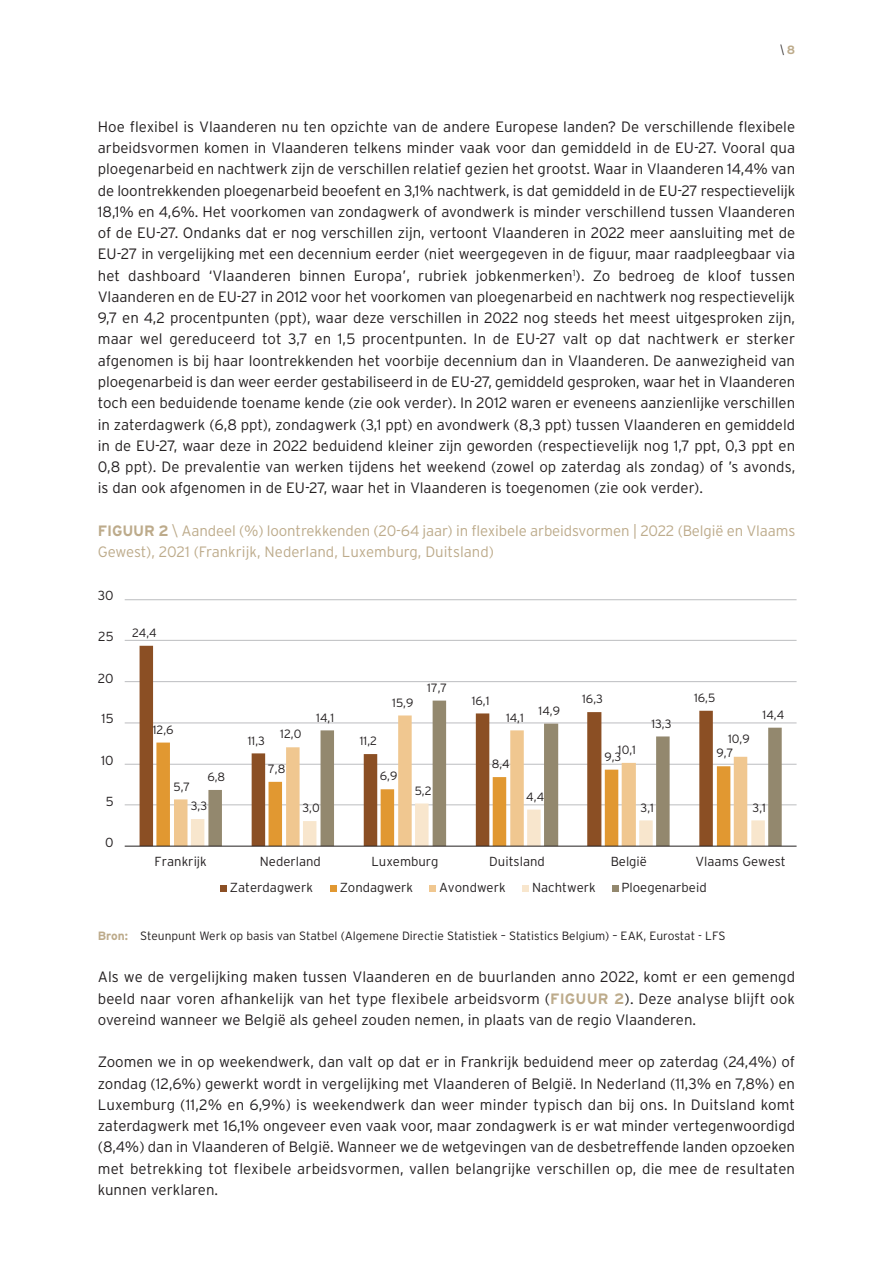
<style>
.page{position:relative;width:893px;height:1263px;background:#fff}
.page>*{position:absolute;margin:0;border:0;box-sizing:border-box;transform-origin:0 0}
.t1{font:300 15px/21.3px "Interstate";color:#231f20;text-align:justify}
.t2{font:300 15px/21.3px "Interstate";letter-spacing:-.01em;color:#bdab8b}
.t3{font:300 13.2px "Interstate";color:#231f20}
.t4{font:300 12px "Interstate";color:#231f20}
.t5{font:300 12px "Interstate Condensed";color:#231f20}
.s1{font-family:"Interstate";font-weight:700;color:#bdab8b}
.s2{font-weight:700}
.s3{font-weight:700;color:#bdab8b}
</style>
<div class="page">
<hr style="left:125px;top:804px;width:672px;height:1px;background:#bcbdc0">
<hr style="left:125px;top:764px;width:672px;height:1px;background:#bcbdc0">
<hr style="left:125px;top:722px;width:672px;height:1px;background:#bcbdc0">
<hr style="left:125px;top:681px;width:672px;height:1px;background:#bcbdc0">
<hr style="left:125px;top:640px;width:672px;height:1px;background:#bcbdc0">
<hr style="left:125px;top:599px;width:672px;height:1px;background:#bcbdc0">
<svg style="left:140px;top:646px;width:306px;height:200px"></svg>
<svg style="left:156px;top:742px;width:18px;height:104px;fill:#e19831"></svg>
<svg style="left:174px;top:715px;width:34px;height:131px"></svg>
<svg style="left:191px;top:803px;width:17px;height:43px"></svg>
<svg style="left:208px;top:701px;width:574px;height:145px"></svg>
<div style="left:220px;top:885px;width:7px;height:7px;background:#8b4f24"></div>
<div style="left:330px;top:885px;width:7px;height:7px;background:#e19831"></div>
<div style="left:430px;top:885px;width:6px;height:7px;background:#f0c790"></div>
<div style="left:523px;top:885px;width:6px;height:7px;background:#f8e6cd"></div>
<div style="left:612px;top:885px;width:6px;height:7px;background:#93886e"></div>
<hr style="left:125px;top:846px;width:672px;height:1px;background:#231f20">
<p class="t5" style="left:781px;top:45px;width:16px">\ <span class="s1">8</span></p>
<p class="t1" style="left:98px;top:117px;width:699px">Hoe flexibel is Vlaanderen nu ten opzichte van de andere Europese landen? De verschillende flexibele arbeidsvormen komen in Vlaanderen telkens minder vaak voor dan gemiddeld in de EU-27. Vooral qua ploegenarbeid en nachtwerk zijn de verschillen relatief gezien het grootst. Waar in Vlaanderen 14,4% van de loontrekkenden ploegenarbeid beoefent en 3,1% nachtwerk, is dat gemiddeld in de EU-27 respectievelijk 18,1% en 4,6%. Het voorkomen van zondagwerk of avondwerk is minder verschillend tussen Vlaanderen of de EU-27. Ondanks dat er nog verschillen zijn, vertoont Vlaanderen in 2022 meer aansluiting met de EU-27 in vergelijking met een decennium eerder (niet weergegeven in de figuur, maar raadpleegbaar via het dashboard ‘Vlaanderen binnen Europa’, rubriek jobkenmerken<sup>1</sup>). Zo bedroeg de kloof tussen Vlaanderen en de EU-27 in 2012 voor het voorkomen van ploegenarbeid en nachtwerk nog respectievelijk 9,7 en 4,2 procentpunten (ppt), waar deze verschillen in 2022 nog steeds het meest uitgesproken zijn, maar wel gereduceerd tot 3,7 en 1,5 procentpunten. In de EU-27 valt op dat nachtwerk er sterker afgenomen is bij haar loontrekkenden het voorbije decennium dan in Vlaanderen. De aanwezigheid van ploegenarbeid is dan weer eerder gestabiliseerd in de EU-27, gemiddeld gesproken, waar het in Vlaanderen toch een beduidende toename kende (zie ook verder). In 2012 waren er eveneens aanzienlijke verschillen in zaterdagwerk (6,8 ppt), zondagwerk (3,1 ppt) en avondwerk (8,3 ppt) tussen Vlaanderen en gemiddeld in de EU-27, waar deze in 2022 beduidend kleiner zijn geworden (respectievelijk nog 1,7 ppt, 0,3 ppt en 0,8 ppt). De prevalentie van werken tijdens het weekend (zowel op zaterdag als zondag) of ’s avonds, is dan ook afgenomen in de EU-27, waar het in Vlaanderen is toegenomen (zie ook verder).</p>
<p class="t2" style="left:98px;top:521px;width:699px"><span class="s2">FIGUUR 2</span> \ Aandeel (%) loontrekkenden (20-64 jaar) in flexibele arbeidsvormen | 2022 (België en Vlaams<br>Gewest), 2021 (Frankrijk, Nederland, Luxemburg, Duitsland)</p>
<p class="t3" style="left:98px;top:590px;width:17px">30</p>
<p class="t3" style="left:98px;top:632px;width:17px">25</p>
<p class="t3" style="left:98px;top:673px;width:17px">20</p>
<p class="t3" style="left:102px;top:714px;width:14px">15</p>
<p class="t3" style="left:101px;top:755px;width:14px">10</p>
<p class="t3" style="left:106px;top:796px;width:9px">5</p>
<p class="t3" style="left:105px;top:837px;width:10px">0</p>
<p class="t4" style="left:132px;top:628px;width:26px">24,4</p>
<p class="t4" style="left:153px;top:725px;width:22px">12,6</p>
<p class="t4" style="left:173px;top:782px;width:18px">5,7</p>
<p class="t4" style="left:207px;top:772px;width:19px">6,8</p>
<p class="t4" style="left:316px;top:713px;width:19px">14,1</p>
<p class="t4" style="left:280px;top:730px;width:23px">12,0</p>
<p class="t4" style="left:248px;top:736px;width:19px">11,3</p>
<p class="t4" style="left:360px;top:736px;width:19px">11,2</p>
<p class="t4" style="left:392px;top:698px;width:23px">15,9</p>
<p class="t4" style="left:268px;top:764px;width:19px">7,8</p>
<p class="t4" style="left:380px;top:772px;width:19px">6,9</p>
<p class="t4" style="left:427px;top:683px;width:21px">17,7</p>
<p class="t4" style="left:415px;top:786px;width:18px">5,2</p>
<p class="t4" style="left:191px;top:801px;width:18px">3,3</p>
<p class="t4" style="left:302px;top:803px;width:19px">3,0</p>
<p class="t4" style="left:472px;top:697px;width:19px">16,1</p>
<p class="t4" style="left:582px;top:694px;width:22px">16,3</p>
<p class="t4" style="left:694px;top:693px;width:23px">16,5</p>
<p class="t4" style="left:539px;top:706px;width:23px">14,9</p>
<p class="t4" style="left:506px;top:713px;width:19px">14,1</p>
<p class="t4" style="left:651px;top:719px;width:22px">13,3</p>
<p class="t4" style="left:492px;top:759px;width:20px">8,4</p>
<p class="t4" style="left:728px;top:734px;width:23px">10,9</p>
<p class="t4" style="left:618px;top:745px;width:20px">10,1</p>
<p class="t4" style="left:604px;top:752px;width:19px">9,3</p>
<p class="t4" style="left:716px;top:749px;width:18px">9,7</p>
<p class="t4" style="left:763px;top:710px;width:23px">14,4</p>
<p class="t4" style="left:526px;top:792px;width:19px">4,4</p>
<p class="t4" style="left:641px;top:803px;width:15px">3,1</p>
<p class="t4" style="left:753px;top:803px;width:15px">3,1</p>
<p class="t3" style="left:155px;top:856px;width:54px">Frankrijk</p>
<p class="t3" style="left:260px;top:856px;width:63px">Nederland</p>
<p class="t3" style="left:371px;top:856px;width:69px">Luxemburg</p>
<p class="t3" style="left:489px;top:856px;width:57px">Duitsland</p>
<p class="t3" style="left:611px;top:856px;width:38px">België</p>
<p class="t3" style="left:695px;top:856px;width:92px">Vlaams Gewest</p>
<p class="t3" style="left:230px;top:882px;width:85px">Zaterdagwerk</p>
<p class="t3" style="left:340px;top:882px;width:75px">Zondagwerk</p>
<p class="t3" style="left:439px;top:882px;width:68px">Avondwerk</p>
<p class="t3" style="left:532px;top:882px;width:65px">Nachtwerk</p>
<p class="t3" style="left:621px;top:882px;width:87px">Ploegenarbeid</p>
<p class="t4" style="left:98px;top:931px;width:629px"><span class="s3">Bron:</span> Steunpunt Werk op basis van Statbel (Algemene Directie Statistiek – Statistics Belgium) – EAK, Eurostat - LFS</p>
<p class="t1" style="left:98px;top:968px;width:699px">Als we de vergelijking maken tussen Vlaanderen en de buurlanden anno 2022, komt er een gemengd beeld naar voren afhankelijk van het type flexibele arbeidsvorm (<span class="s3">FIGUUR 2</span>). Deze analyse blijft ook overeind wanneer we België als geheel zouden nemen, in plaats van de regio Vlaanderen.</p>
<p class="t1" style="left:98px;top:1053px;width:699px">Zoomen we in op weekendwerk, dan valt op dat er in Frankrijk beduidend meer op zaterdag (24,4%) of zondag (12,6%) gewerkt wordt in vergelijking met Vlaanderen of België. In Nederland (11,3% en 7,8%) en Luxemburg (11,2% en 6,9%) is weekendwerk dan weer minder typisch dan bij ons. In Duitsland komt zaterdagwerk met 16,1% ongeveer even vaak voor, maar zondagwerk is er wat minder vertegenwoordigd (8,4%) dan in Vlaanderen of België. Wanneer we de wetgevingen van de desbetreffende landen opzoeken met betrekking tot flexibele arbeidsvormen, vallen belangrijke verschillen op, die mee de resultaten kunnen verklaren.</p>
</div>
